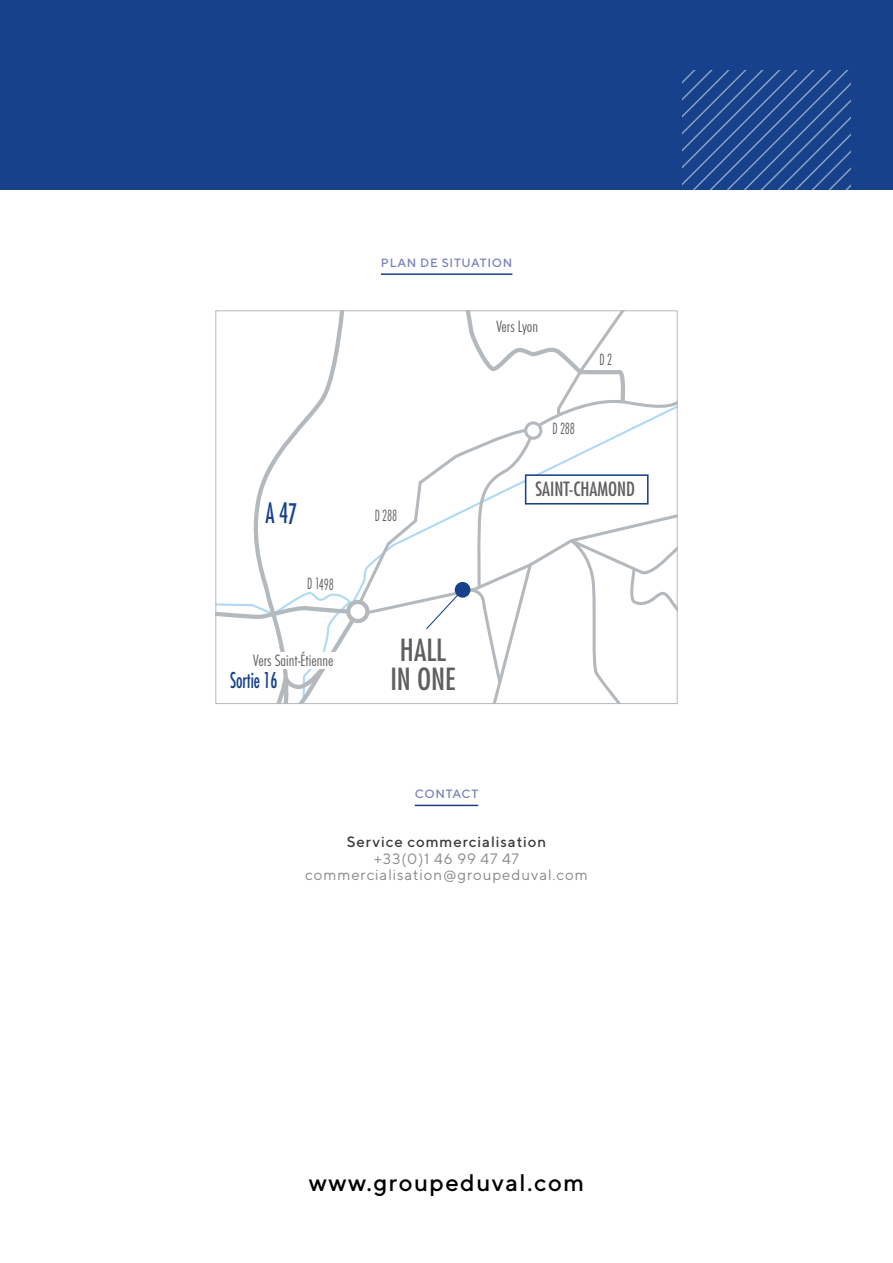
<style>
.page{position:relative;width:893px;height:1263px;background:#fff}
.page>*{position:absolute;margin:0;border:0;box-sizing:border-box;transform-origin:0 0}
.t1{font:condensed 29.7px/29.7px "Futura";color:#5f5f61;text-align:center}
.t2{font:500 24px "TT Norms";letter-spacing:.06em;color:#000}
.t3{font:condensed 21.3px "Futura";color:#17428b;scale:.8 1}
.t4{font:condensed 19.05px "Futura";color:#5f5f61}
.t5{font:300 condensed 16.95px "Futura T";color:#5f5f61}
.t6{font:300 condensed 16.95px "Futura T";color:#5f5f61;scale:.8 1}
.t7{font:15px/16.5px "TT Norms";letter-spacing:.06em;color:#878787;text-align:center}
.t8{font:500 15px "TT Norms";letter-spacing:.06em;color:#3c3c3b}
.t9{font:500 12px "TT Norms";letter-spacing:.06em;color:#7882b8}
</style>
<div class="page">
<div style="left:0;top:0;width:893px;height:189px;background:#17428b"></div>
<svg style="left:682px;top:70px;width:168px;height:120px"></svg>
<hr style="left:415px;top:805px;width:63px;height:1px;background:#17428b">
<hr style="left:381px;top:273px;width:131px;height:2px;background:#17428b">
<svg style="left:216px;top:311px;width:461px;height:393px"></svg>
<p class="t9" style="left:381px;top:255px;width:133px">PLAN DE SITUATION</p>
<p class="t5" style="left:496px;top:316px;width:43px">Vers Lyon</p>
<p class="t6" style="left:553px;top:419px;width:30px;rotate:1deg">D 288</p>
<p class="t6" style="left:307px;top:574px;width:35px;rotate:1deg">D 1498</p>
<p class="t5" style="left:253px;top:651px;width:82px">Vers Saint-Étienne</p>
<h3 class="t3" style="left:230px;top:666px;width:61px;rotate:1deg">Sortie 16</h3>
<p class="t6" style="left:375px;top:505px;width:30px;rotate:1deg">D 288</p>
<h1 class="t1" style="left:390px;top:634px;width:67px">HALL<br>IN ONE</h1>
<p class="t4" style="left:535px;top:477px;width:101px">SAINT-CHAMOND</p>
<p class="t9" style="left:415px;top:786px;width:65px">CONTACT</p>
<p class="t8" style="left:347px;top:833px;width:201px">Service commercialisation</p>
<p class="t7" style="left:305px;top:850px;width:284px">+33(0)1 46 99 47 47 commercialisation@groupeduval.com</p>
<h2 class="t2" style="left:309px;top:1168px;width:277px">www.groupeduval.com</h2>
</div>
